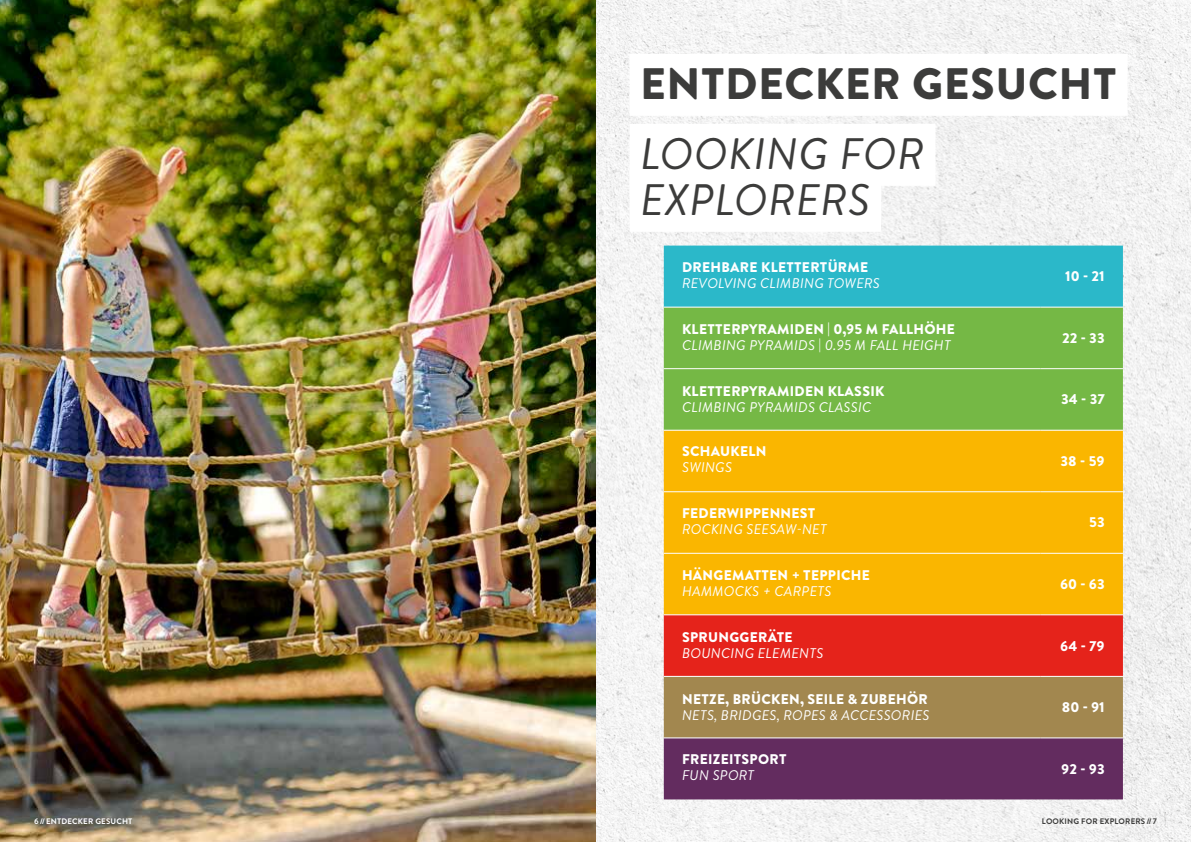
<style>
.page{position:relative;width:1191px;height:842px;background:#fff}
.page>*{position:absolute;margin:0;border:0;box-sizing:border-box;transform-origin:0 0}
.t1{font:italic 44px/46px "Brandon Text";letter-spacing:.02em;color:#3c3c3b}
.t2{font:900 44px "Brandon Text";letter-spacing:.02em;color:#3c3c3b}
.t3{font:italic 14px/16px "Brandon Text";letter-spacing:.02em;color:#fff}
.t4{font:900 14px "Brandon Text";letter-spacing:.02em;color:#fff}
.t5{font:700 8px "Brandon Text";letter-spacing:.02em;color:#3c3c3b}
.t6{font:700 8px "Brandon Text";letter-spacing:.02em;color:#fff}
.s1{font-weight:900;font-style:normal}
.s2{font-weight:700;font-style:normal}
.s3{font-style:normal}
</style>
<div class="page">
<img style="left:0;top:0;width:1191px;height:842px">
<div style="left:664px;top:246px;width:459px;height:61px;background:#2bb8c9"></div>
<div style="left:664px;top:308px;width:459px;height:122px;background:#75b845"></div>
<div style="left:664px;top:431px;width:459px;height:184px;background:#fab600"></div>
<svg style="left:664px;top:616px;width:459px;height:183px;background:#a34843"></svg>
<hr style="left:664px;top:307px;width:376px;height:1px;background:#fff">
<hr style="left:1040px;top:307px;width:83px;height:1px;background:#fff">
<hr style="left:664px;top:368px;width:376px;height:1px;background:#fff">
<hr style="left:1040px;top:368px;width:83px;height:1px;background:#fff">
<hr style="left:664px;top:430px;width:376px;height:1px;background:#fff">
<hr style="left:1040px;top:430px;width:83px;height:1px;background:#fff">
<hr style="left:664px;top:491px;width:376px;height:1px;background:#fff">
<hr style="left:1040px;top:491px;width:83px;height:1px;background:#fff">
<hr style="left:664px;top:553px;width:376px;height:1px;background:#fff">
<hr style="left:1040px;top:553px;width:83px;height:1px;background:#fff">
<hr style="left:664px;top:615px;width:376px;height:1px;background:#fff">
<hr style="left:1040px;top:615px;width:83px;height:1px;background:#fff">
<hr style="left:664px;top:676px;width:376px;height:1px;background:#fff">
<hr style="left:1040px;top:676px;width:83px;height:1px;background:#fff">
<hr style="left:664px;top:738px;width:376px;height:1px;background:#fff">
<hr style="left:1040px;top:738px;width:83px;height:1px;background:#fff">
<div style="left:629px;top:54px;width:498px;height:62px;background:#fff"></div>
<div style="left:629px;top:124px;width:306px;height:62px;background:#fff"></div>
<div style="left:629px;top:170px;width:252px;height:62px;background:#fff"></div>
<h1 class="t2" style="left:640px;top:52px;width:477px">ENTDECKER GESUCHT</h1>
<h1 class="t1" style="left:640px;top:129px;width:285px">LOOKING FOR<br>EXPLORERS</h1>
<p class="t4" style="left:682px;top:257px;width:188px">DREHBARE KLETTERTÜRME</p>
<p class="t3" style="left:682px;top:275px;width:199px">REVOLVING CLIMBING TOWERS</p>
<p class="t4" style="left:1065px;top:266px;width:41px">10 - 21</p>
<p class="t3" style="left:682px;top:321px;width:274px"><span class="s1">KLETTERPYRAMIDEN</span> <span class="s2">|</span> <span class="s1">0,95 M FALLHÖHE<br></span>CLIMBING PYRAMIDS <span class="s3">|</span> 0.95 M FALL HEIGHT</p>
<p class="t4" style="left:1062px;top:328px;width:44px">22 - 33</p>
<p class="t4" style="left:682px;top:381px;width:204px">KLETTERPYRAMIDEN KLASSIK</p>
<p class="t3" style="left:682px;top:399px;width:191px">CLIMBING PYRAMIDS CLASSIC</p>
<p class="t4" style="left:1061px;top:390px;width:45px">34 - 37</p>
<p class="t4" style="left:682px;top:441px;width:86px">SCHAUKELN</p>
<p class="t3" style="left:682px;top:459px;width:51px">SWINGS</p>
<p class="t4" style="left:682px;top:503px;width:135px">FEDERWIPPENNEST</p>
<p class="t3" style="left:682px;top:521px;width:146px">ROCKING SEESAW-NET</p>
<p class="t4" style="left:682px;top:565px;width:189px">HÄNGEMATTEN + TEPPICHE</p>
<p class="t3" style="left:682px;top:583px;width:151px">HAMMOCKS + CARPETS</p>
<p class="t4" style="left:682px;top:627px;width:112px">SPRUNGGERÄTE</p>
<p class="t3" style="left:682px;top:645px;width:143px">BOUNCING ELEMENTS</p>
<p class="t4" style="left:682px;top:689px;width:247px">NETZE, BRÜCKEN, SEILE &amp; ZUBEHÖR</p>
<p class="t3" style="left:682px;top:707px;width:249px">NETS, BRIDGES, ROPES &amp; ACCESSORIES</p>
<p class="t4" style="left:682px;top:749px;width:106px">FREIZEITSPORT</p>
<p class="t3" style="left:682px;top:767px;width:74px">FUN SPORT</p>
<p class="t4" style="left:1060px;top:451px;width:46px">38 - 59</p>
<p class="t4" style="left:1089px;top:513px;width:17px">53</p>
<p class="t4" style="left:1060px;top:574px;width:46px">60 - 63</p>
<p class="t4" style="left:1060px;top:636px;width:46px">64 - 79</p>
<p class="t4" style="left:1061px;top:697px;width:44px">80 - 91</p>
<p class="t4" style="left:1061px;top:759px;width:45px">92 - 93</p>
<p class="t6" style="left:34px;top:815px;width:100px">6//ENTDECKER GESUCHT</p>
<p class="t5" style="left:1042px;top:815px;width:116px">LOOKING FOR EXPLORERS //7</p>
</div>
